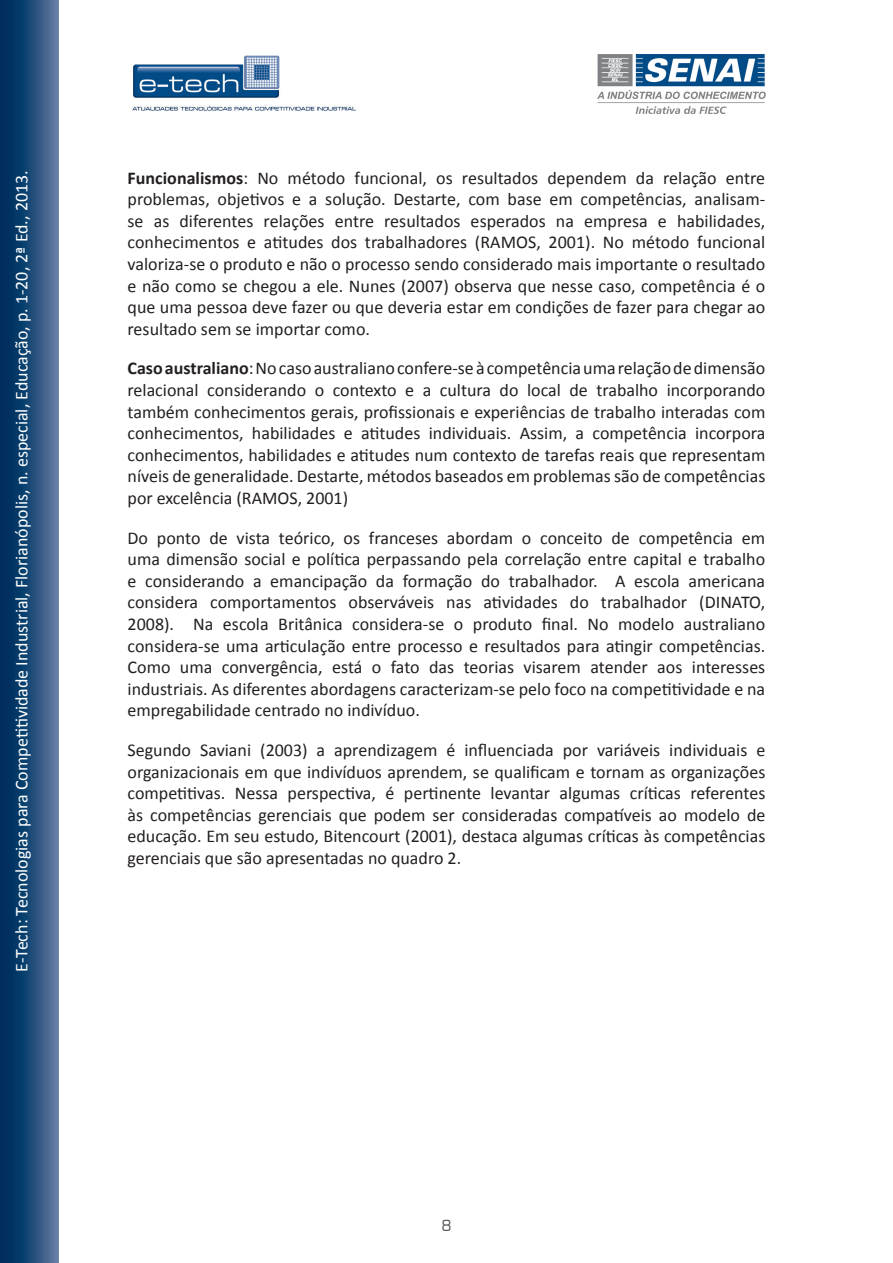
<style>
.page{position:relative;width:893px;height:1263px;background:#fff}
.page>*{position:absolute;margin:0;border:0;box-sizing:border-box;transform-origin:0 0}
.t1{font:18px/21.6px "Calibri";color:#231f20;text-align:justify}
.t2{font:18px "Calibri";color:#fff}
.t3{font:15px "Square 721 BT";color:#57585a}
.s1{font-weight:700}
</style>
<div class="page">
<svg style="left:0;top:0;width:58px;height:1263px;background:#214b78"></svg>
<img style="left:132px;top:55px;width:224px;height:56px">
<img style="left:597px;top:55px;width:168px;height:59px">
<p class="t2" style="left:10px;top:972px;width:803px;rotate:-90deg">E-Tech: Tecnologias para Competitividade Industrial, Florianópolis, n. especial, Educação, p. 1-20, 2ª Ed., 2013.</p>
<p class="t1" style="left:128px;top:167px;width:639px"><span class="s1">Funcionalismos</span>: No método funcional, os resultados dependem da relação entre problemas, objetivos e a solução. Destarte, com base em competências, analisam&shy;se as diferentes relações entre resultados esperados na empresa e habilidades, conhecimentos e atitudes dos trabalhadores (RAMOS, 2001). No método funcional valoriza-se o produto e não o processo sendo considerado mais importante o resultado e não como se chegou a ele. Nunes (2007) observa que nesse caso, competência é o que uma pessoa deve fazer ou que deveria estar em condições de fazer para chegar ao resultado sem se importar como.</p>
<p class="t1" style="left:128px;top:358px;width:639px"><span class="s1">Caso australiano</span>: No caso australiano confere-se à competência uma relação de dimensão relacional considerando o contexto e a cultura do local de trabalho incorporando também conhecimentos gerais, profissionais e experiências de trabalho interadas com conhecimentos, habilidades e atitudes individuais. Assim, a competência incorpora conhecimentos, habilidades e atitudes num contexto de tarefas reais que representam níveis de generalidade. Destarte, métodos baseados em problemas são de competências por excelência (RAMOS, 2001)</p>
<p class="t1" style="left:128px;top:527px;width:639px">Do ponto de vista teórico, os franceses abordam o conceito de competência em uma dimensão social e política perpassando pela correlação entre capital e trabalho e considerando a emancipação da formação do trabalhador. A escola americana considera comportamentos observáveis nas atividades do trabalhador (DINATO, 2008). Na escola Britânica considera-se o produto final. No modelo australiano considera-se uma articulação entre processo e resultados para atingir competências.<br>Como uma convergência, está o fato das teorias visarem atender aos interesses industriais. As diferentes abordagens caracterizam-se pelo foco na competitividade e na empregabilidade centrado no indivíduo.</p>
<p class="t1" style="left:128px;top:739px;width:639px">Segundo Saviani (2003) a aprendizagem é influenciada por variáveis individuais e organizacionais em que indivíduos aprendem, se qualificam e tornam as organizações competitivas. Nessa perspectiva, é pertinente levantar algumas críticas referentes às competências gerenciais que podem ser consideradas compatíveis ao modelo de educação. Em seu estudo, Bitencourt (2001), destaca algumas críticas às competências gerenciais que são apresentadas no quadro 2.</p>
<p class="t3" style="left:441px;top:1216px;width:12px">8</p>
</div>
